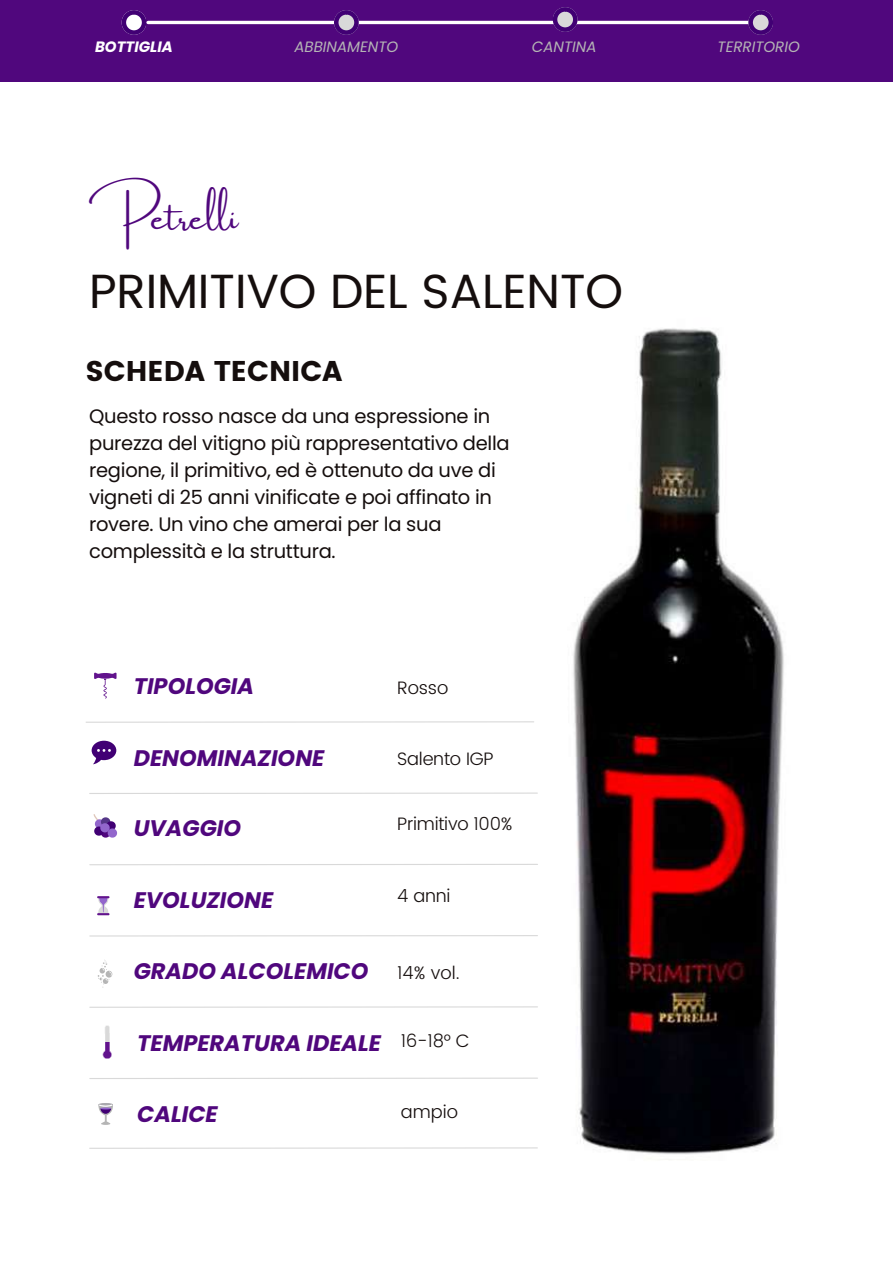
<style>
.page{position:relative;width:893px;height:1264px;background:#fff}
.page>*{position:absolute;margin:0;border:0;box-sizing:border-box;transform-origin:0 0}
.t1{font:48px "Poppins";letter-spacing:-.005em;color:#150e0d}
.t2{font:34.35px "Amsterdam One";color:#50077d}
.t3{font:28.5px "Poppins";color:#150e0d}
.t4{font:italic 700 22.5px "Poppins";color:#50077d}
.t5{font:19.5px/27px "Poppins";letter-spacing:-.015em;color:#150e0d}
.t6{font:300 18px "Poppins";letter-spacing:-.015em;color:#150e0d}
.t7{font:italic 15px "Poppins";color:#b5b5b5}
.t8{font:italic 700 15px "Poppins";color:#fff}
</style>
<div class="page">
<div style="left:0;top:0;width:892px;height:82px;background:#50077d"></div>
<svg style="left:122px;top:10px;width:24px;height:25px"></svg>
<hr style="left:148px;top:21px;width:610px;height:3px;background:#fff">
<svg style="left:334px;top:10px;width:25px;height:25px"></svg>
<svg style="left:748px;top:10px;width:25px;height:25px"></svg>
<svg style="left:552px;top:7px;width:25px;height:25px"></svg>
<svg style="left:97px;top:896px;width:12px;height:19px"></svg>
<svg style="left:93px;top:814px;width:24px;height:23px"></svg>
<svg style="left:98px;top:1103px;width:15px;height:21px"></svg>
<svg style="left:98px;top:960px;width:14px;height:25px"></svg>
<img style="left:407px;top:328px;width:377px;height:827px">
<hr style="left:90px;top:792px;width:447px;height:2px;background:#d9d9d9">
<hr style="left:90px;top:863px;width:447px;height:2px;background:#d9d9d9">
<hr style="left:90px;top:935px;width:447px;height:1px;background:#d9d9d9">
<hr style="left:90px;top:1077px;width:447px;height:2px;background:#d9d9d9">
<hr style="left:90px;top:1147px;width:447px;height:1px;background:#d9d9d9">
<hr style="left:90px;top:1006px;width:447px;height:1px;background:#d9d9d9">
<svg style="left:103px;top:1025px;width:9px;height:33px"></svg>
<svg style="left:92px;top:740px;width:24px;height:24px"></svg>
<hr style="left:86px;top:721px;width:447px;height:1px;background:#d9d9d9">
<svg style="left:94px;top:672px;width:22px;height:26px"></svg>
<p class="t8" style="left:95px;top:37px;width:79px">BOTTIGLIA</p>
<p class="t7" style="left:294px;top:37px;width:105px">ABBINAMENTO</p>
<p class="t7" style="left:532px;top:37px;width:66px">CANTINA</p>
<p class="t7" style="left:717px;top:37px;width:84px">TERRITORIO</p>
<h2 class="t2" style="left:89px;top:199px;width:151px">Petrelli</h2>
<h1 class="t1" style="left:89px;top:263px;width:535px">PRIMITIVO DEL SALENTO</h1>
<h3 class="t3" style="left:85px;top:355px;width:258px">SCHEDA TECNICA</h3>
<p class="t5" style="left:89px;top:402px;width:422px">Questo rosso nasce da una espressione in purezza del vitigno più rappresentativo della regione, il primitivo, ed è ottenuto da uve di vigneti di 25 anni vinificate e poi affinato in rovere. Un vino che amerai per la sua complessità e la struttura.</p>
<p class="t4" style="left:134px;top:670px;width:122px">TIPOLOGIA</p>
<p class="t6" style="left:397px;top:677px;width:52px">Rosso</p>
<p class="t4" style="left:134px;top:742px;width:192px">DENOMINAZIONE</p>
<p class="t6" style="left:397px;top:748px;width:98px">Salento IGP</p>
<p class="t4" style="left:134px;top:812px;width:109px">UVAGGIO</p>
<p class="t4" style="left:134px;top:884px;width:141px">EVOLUZIONE</p>
<p class="t6" style="left:397px;top:813px;width:117px">Primitivo 100%</p>
<p class="t6" style="left:397px;top:885px;width:55px">4 anni</p>
<p class="t4" style="left:134px;top:955px;width:236px">GRADO ALCOLEMICO</p>
<p class="t6" style="left:397px;top:961px;width:64px">14% vol.</p>
<p class="t4" style="left:137px;top:1026px;width:334px">TEMPERATURA IDEALE <sup>16-18°</sup> <sup>C</sup></p>
<p class="t4" style="left:137px;top:1098px;width:82px">CALICE</p>
<p class="t6" style="left:401px;top:1100px;width:59px">ampio</p>
</div>
